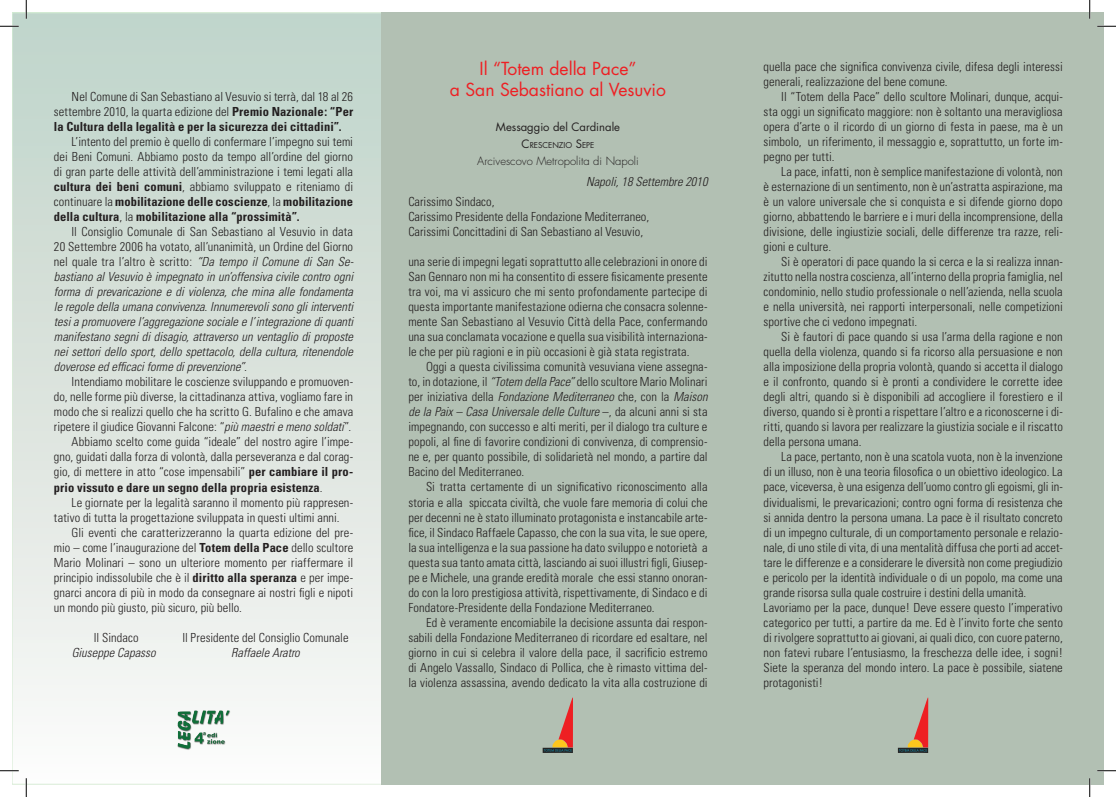
<style>
.page{position:relative;width:1116px;height:797px;background:#fff}
.page>*{position:absolute;margin:0;border:0;box-sizing:border-box;transform-origin:0 0}
.t1{font:17.5px/21px "Futura";color:#ee1f23;text-align:center}
.t2{font:300 condensed 12.5px/15px "Univers";letter-spacing:.005em;color:#231f20;text-align:justify}
.t3{font:italic 300 condensed 12.5px/15px "Univers";color:#231f20;text-align:justify}
.t4{font:700 condensed 12.5px "Univers";letter-spacing:.01em;color:#231f20}
.t5{font:300 11.25px "Futura";color:#231f20}
.t6{font:11.25px "Futura";color:#231f20}
.t7{font:7.88px "Futura";color:#231f20}
.s1{font-weight:700}
.s2{font-style:normal}
.s3{font-style:italic}
.s4{font-weight:300}
.s5{font-size:11.25px}
</style>
<div class="page">
<div style="left:12px;top:13px;width:1091px;height:771px;background:linear-gradient(to bottom,#bed2c8,#fbf9f8)"></div>
<div style="left:381px;top:12px;width:722px;height:773px;background:#b2c0b3"></div>
<img style="left:175px;top:705px;width:57px;height:48px">
<svg style="left:542px;top:697px;width:31px;height:56px"></svg>
<svg style="left:897px;top:697px;width:31px;height:56px"></svg>
<svg style="left:0;top:25px;width:19px;height:2px"></svg>
<svg style="left:1097px;top:25px;width:18px;height:2px"></svg>
<svg style="left:0;top:770px;width:19px;height:1px"></svg>
<svg style="left:1097px;top:770px;width:18px;height:1px"></svg>
<svg style="left:25px;top:0;width:2px;height:19px"></svg>
<svg style="left:25px;top:778px;width:2px;height:19px"></svg>
<svg style="left:1089px;top:0;width:1px;height:19px"></svg>
<svg style="left:1089px;top:778px;width:1px;height:19px"></svg>
<p class="t2" style="left:54px;top:89px;width:301px;text-indent:18px">Nel Comune di San Sebastiano al Vesuvio si terrà, dal 18 al 26 settembre 2010, la quarta edizione del <span class="s1">Premio Nazionale: “Per la Cultura della legalità e per la sicurezza dei cittadini”.</span></p>
<p class="t2" style="left:54px;top:134px;width:301px;text-indent:18px">L’intento del premio è quello di confermare l’impegno sui temi dei Beni Comuni. Abbiamo posto da tempo all’ordine del giorno di gran parte delle attività dell’amministrazione i temi legati alla <span class="s1">cultura dei beni comuni</span>, abbiamo sviluppato e riteniamo di continuare la <span class="s1">mobilitazione delle coscienze</span>, la <span class="s1">mobilitazione della cultura</span>, la <span class="s1">mobilitazione alla “prossimità”.</span></p>
<p class="t3" style="left:54px;top:224px;width:301px;text-indent:18px"><span class="s2">Il Consiglio Comunale di San Sebastiano al Vesuvio in data 20 Settembre 2006 ha votato, all’unanimità, un Ordine del Giorno nel quale tra l’altro è scritto:</span> “Da tempo il Comune di San Se&shy;bastiano al Vesuvio è impegnato in un’offensiva civile contro ogni forma di prevaricazione e di violenza, che mina alle fondamenta le regole della umana convivenza. Innumerevoli sono gli interventi tesi a promuovere l’aggregazione sociale e l’integrazione di quanti manifestano segni di disagio, attraverso un ventaglio di proposte nei settori dello sport, dello spettacolo, della cultura, ritenendole doverose ed efficaci forme di prevenzione”.</p>
<p class="t2" style="left:72px;top:374px;width:283px">Intendiamo mobilitare le coscienze sviluppando e promuoven-</p>
<p class="t2" style="left:54px;top:389px;width:301px">do, nelle forme più diverse, la cittadinanza attiva, vogliamo fare in</p>
<p class="t2" style="left:54px;top:404px;width:301px">modo che si realizzi quello che ha scritto G. Bufalino e che amava</p>
<p class="t2" style="left:54px;top:419px;width:299px">ripetere il giudice Giovanni Falcone: “<span class="s3">più maestri e meno soldati</span>”.</p>
<p class="t2" style="left:72px;top:434px;width:283px">Abbiamo scelto come guida “ideale” del nostro agire l’impe-</p>
<p class="t2" style="left:54px;top:449px;width:301px">gno, guidati dalla forza di volontà, dalla perseveranza e dal corag-</p>
<p class="t2" style="left:54px;top:464px;width:301px">gio, di mettere in atto “cose impensabili” <span class="s1">per cambiare il pro-</span></p>
<p class="t4" style="left:54px;top:479px;width:270px">prio vissuto e dare un segno della propria esistenza<span class="s4">.</span></p>
<p class="t2" style="left:72px;top:494px;width:283px">Le giornate per la legalità saranno il momento più rappresen-</p>
<p class="t2" style="left:54px;top:509px;width:287px">tativo di tutta la progettazione sviluppata in questi ultimi anni.</p>
<p class="t2" style="left:72px;top:524px;width:283px">Gli eventi che caratterizzeranno la quarta edizione del pre-</p>
<p class="t2" style="left:54px;top:539px;width:301px">mio – come l’inaugurazione del <span class="s1">Totem della Pace</span> dello scultore</p>
<p class="t2" style="left:54px;top:554px;width:301px">Mario Molinari – sono un ulteriore momento per riaffermare il</p>
<p class="t2" style="left:54px;top:569px;width:301px">principio indissolubile che è il <span class="s1">diritto alla speranza</span> e per impe-</p>
<p class="t2" style="left:54px;top:584px;width:301px">gnarci ancora di più in modo da consegnare ai nostri figli e nipoti</p>
<p class="t2" style="left:54px;top:599px;width:190px">un mondo più giusto, più sicuro, più bello.</p>
<p class="t2" style="left:94px;top:629px;width:46px">Il Sindaco</p>
<p class="t2" style="left:182px;top:629px;width:168px">Il Presidente del Consiglio Comunale</p>
<p class="t3" style="left:72px;top:644px;width:85px">Giuseppe Capasso</p>
<p class="t3" style="left:231px;top:644px;width:70px">Raffaele Aratro</p>
<h1 class="t1" style="left:450px;top:58px;width:217px">Il “Totem della Pace”<br>a San Sebastiano al Vesuvio</h1>
<p class="t6" style="left:496px;top:119px;width:126px">Messaggio del Cardinale</p>
<p class="t7" style="left:521px;top:140px;width:74px"><span class="s5">C</span>RESCENZIO <span class="s5">S</span>EPE</p>
<p class="t5" style="left:477px;top:154px;width:163px">Arcivescovo Metropolita di Napoli</p>
<p class="t3" style="left:586px;top:174px;width:123px">Napoli, 18 Settembre 2010</p>
<p class="t2" style="left:408px;top:194px;width:242px;text-align:left">Carissimo Sindaco,<br>Carissimo Presidente della Fondazione Mediterraneo,<br>Carissimi Concittadini di San Sebastiano al Vesuvio,</p>
<p class="t2" style="left:408px;top:254px;width:301px">una serie di impegni legati soprattutto alle celebrazioni in onore di San Gennaro non mi ha consentito di essere fisicamente presente tra voi, ma vi assicuro che mi sento profondamente partecipe di questa importante manifestazione odierna che consacra solenne&shy;mente San Sebastiano al Vesuvio Città della Pace, confermando una sua conclamata vocazione e quella sua visibilità internaziona&shy;le che per più ragioni e in più occasioni è già stata registrata.</p>
<p class="t2" style="left:408px;top:359px;width:301px;text-indent:18px">Oggi a questa civilissima comunità vesuviana viene assegna&shy;to, in dotazione, il <span class="s3">“Totem della Pace”</span> dello scultore Mario Molinari per iniziativa della <span class="s3">Fondazione Mediterraneo</span> che, con la <span class="s3">Maison de la Paix – Casa Universale delle Culture</span> –, da alcuni anni si sta impegnando, con successo e alti meriti, per il dialogo tra culture e popoli, al fine di favorire condizioni di convivenza, di comprensio&shy;ne e, per quanto possibile, di solidarietà nel mondo, a partire dal Bacino del Mediterraneo.</p>
<p class="t2" style="left:408px;top:479px;width:301px;text-indent:18px">Si tratta certamente di un significativo riconoscimento alla storia e alla spiccata civiltà, che vuole fare memoria di colui che per decenni ne è stato illuminato protagonista e instancabile arte&shy;fice, il Sindaco Raffaele Capasso, che con la sua vita, le sue opere, la sua intelligenza e la sua passione ha dato sviluppo e notorietà a questa sua tanto amata città, lasciando ai suoi illustri figli, Giusep&shy;pe e Michele, una grande eredità morale che essi stanno onoran&shy;do con la loro prestigiosa attività, rispettivamente, di Sindaco e di Fondatore-Presidente della Fondazione Mediterraneo.</p>
<p class="t2" style="left:408px;top:614px;width:301px;text-indent:18px">Ed è veramente encomiabile la decisione assunta dai respon&shy;sabili della Fondazione Mediterraneo di ricordare ed esaltare, nel giorno in cui si celebra il valore della pace, il sacrificio estremo di Angelo Vassallo, Sindaco di Pollica, che è rimasto vittima del&shy;la violenza assassina, avendo dedicato la vita alla costruzione di</p>
<p class="t2" style="left:763px;top:59px;width:301px">quella pace che significa convivenza civile, difesa degli interessi generali, realizzazione del bene comune.</p>
<p class="t2" style="left:763px;top:89px;width:301px;text-indent:18px">Il “Totem della Pace” dello scultore Molinari, dunque, acqui&shy;sta oggi un significato maggiore: non è soltanto una meravigliosa opera d’arte o il ricordo di un giorno di festa in paese, ma è un simbolo, un riferimento, il messaggio e, soprattutto, un forte im&shy;pegno per tutti.</p>
<p class="t2" style="left:763px;top:164px;width:301px;text-indent:18px">La pace, infatti, non è semplice manifestazione di volontà, non è esternazione di un sentimento, non è un’astratta aspirazione, ma è un valore universale che si conquista e si difende giorno dopo giorno, abbattendo le barriere e i muri della incomprensione, della divisione, delle ingiustizie sociali, delle differenze tra razze, reli&shy;gioni e culture.</p>
<p class="t2" style="left:763px;top:254px;width:301px;text-indent:18px">Si è operatori di pace quando la si cerca e la si realizza innan&shy;zitutto nella nostra coscienza, all’interno della propria famiglia, nel condominio, nello studio professionale o nell’azienda, nella scuola e nella università, nei rapporti interpersonali, nelle competizioni sportive che ci vedono impegnati.</p>
<p class="t2" style="left:763px;top:329px;width:301px;text-indent:18px">Si è fautori di pace quando si usa l’arma della ragione e non quella della violenza, quando si fa ricorso alla persuasione e non alla imposizione della propria volontà, quando si accetta il dialogo e il confronto, quando si è pronti a condividere le corrette idee degli altri, quando si è disponibili ad accogliere il forestiero e il diverso, quando si è pronti a rispettare l’altro e a riconoscerne i di&shy;ritti, quando si lavora per realizzare la giustizia sociale e il riscatto della persona umana.</p>
<p class="t2" style="left:763px;top:449px;width:301px;text-align:left;text-indent:18px">La pace, pertanto, non è una scatola vuota, non è la invenzione di un illuso, non è una teoria filosofica o un obiettivo ideologico. La pace, viceversa, è una esigenza dell’uomo contro gli egoismi, gli in&shy;dividualismi, le prevaricazioni; contro ogni forma di resistenza che si annida dentro la persona umana. La pace è il risultato concreto di un impegno culturale, di un comportamento personale e relazio&shy;nale, di uno stile di vita, di una mentalità diffusa che porti ad accet&shy;tare le differenze e a considerare le diversità non come pregiudizio e pericolo per la identità individuale o di un popolo, ma come una grande risorsa sulla quale costruire i destini della umanità.<br>Lavoriamo per la pace, dunque! Deve essere questo l’imperativo categorico per tutti, a partire da me. Ed è l’invito forte che sento di rivolgere soprattutto ai giovani, ai quali dico, con cuore paterno, non fatevi rubare l’entusiasmo, la freschezza delle idee, i sogni!<br>Siete la speranza del mondo intero. La pace è possibile, siatene protagonisti!</p>
</div>
